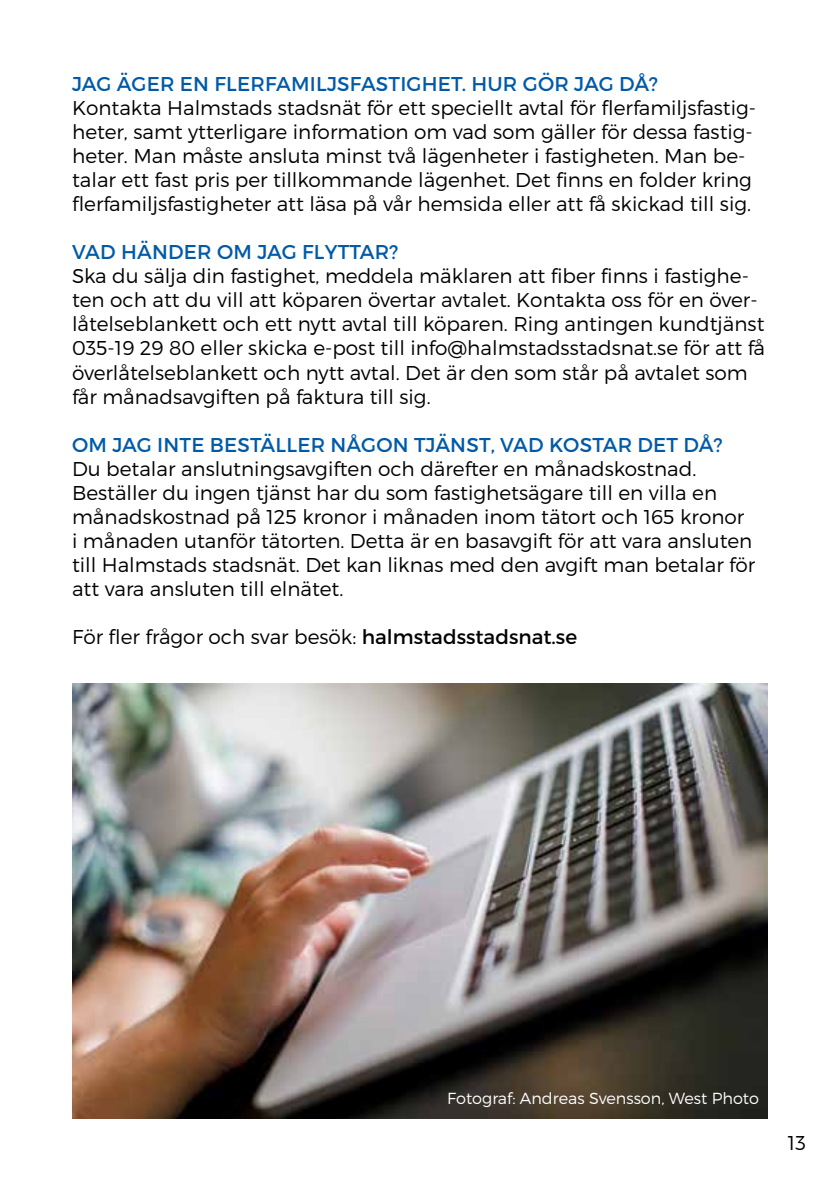
<style>
.page{position:relative;width:840px;height:1191px;background:#fff}
.page>*{position:absolute;margin:0;border:0;box-sizing:border-box;transform-origin:0 0}
.t1{font:300 20px/24px "Montserrat";color:#000}
.t2{font:20px "Montserrat";letter-spacing:.01em;color:#005aa7}
.t3{font:300 16px "Montserrat";color:#fff}
.s1{font-weight:400}
</style>
<div class="page">
<img style="left:72px;top:683px;width:695px;height:436px">
<p class="t2" style="left:72px;top:72px;width:587px">JAG ÄGER EN FLERFAMILJSFASTIGHET. HUR GÖR JAG DÅ?</p>
<p class="t1" style="left:72px;top:96px;width:685px">Kontakta Halmstads stadsnät för ett speciellt avtal för flerfamiljsfastig&shy;heter, samt ytterligare information om vad som gäller för dessa fastig&shy;heter. Man måste ansluta minst två lägenheter i fastigheten. Man be&shy;talar ett fast pris per tillkommande lägenhet. Det finns en folder kring flerfamiljsfastigheter att läsa på vår hemsida eller att få skickad till sig.</p>
<p class="t2" style="left:72px;top:240px;width:327px">VAD HÄNDER OM JAG FLYTTAR?</p>
<p class="t1" style="left:72px;top:264px;width:694px">Ska du sälja din fastighet, meddela mäklaren att fiber finns i fastighe&shy;ten och att du vill att köparen övertar avtalet. Kontakta oss för en över&shy;låtelseblankett och ett nytt avtal till köparen. Ring antingen kundtjänst 035-19 29 80 eller skicka e-post till info@halmstadsstadsnat.se för att få överlåtelseblankett och nytt avtal. Det är den som står på avtalet som får månadsavgiften på faktura till sig.</p>
<p class="t2" style="left:72px;top:432px;width:651px">OM JAG INTE BESTÄLLER NÅGON TJÄNST, VAD KOSTAR DET DÅ?</p>
<p class="t1" style="left:72px;top:456px;width:684px">Du betalar anslutningsavgiften och därefter en månadskostnad.<br>Beställer du ingen tjänst har du som fastighetsägare till en villa en månadskostnad på 125 kronor i månaden inom tätort och 165 kronor<br>i månaden utanför tätorten. Detta är en basavgift för att vara ansluten till Halmstads stadsnät. Det kan liknas med den avgift man betalar för att vara ansluten till elnätet.</p>
<p class="t1" style="left:72px;top:624px;width:506px">För fler frågor och svar besök: <span class="s1">halmstadsstadsnat.se</span></p>
<p class="t3" style="left:447px;top:1089px;width:313px">Fotograf: Andreas Svensson, West Photo</p>
<p class="t1" style="left:787px;top:1130px;width:19px">13</p>
</div>
